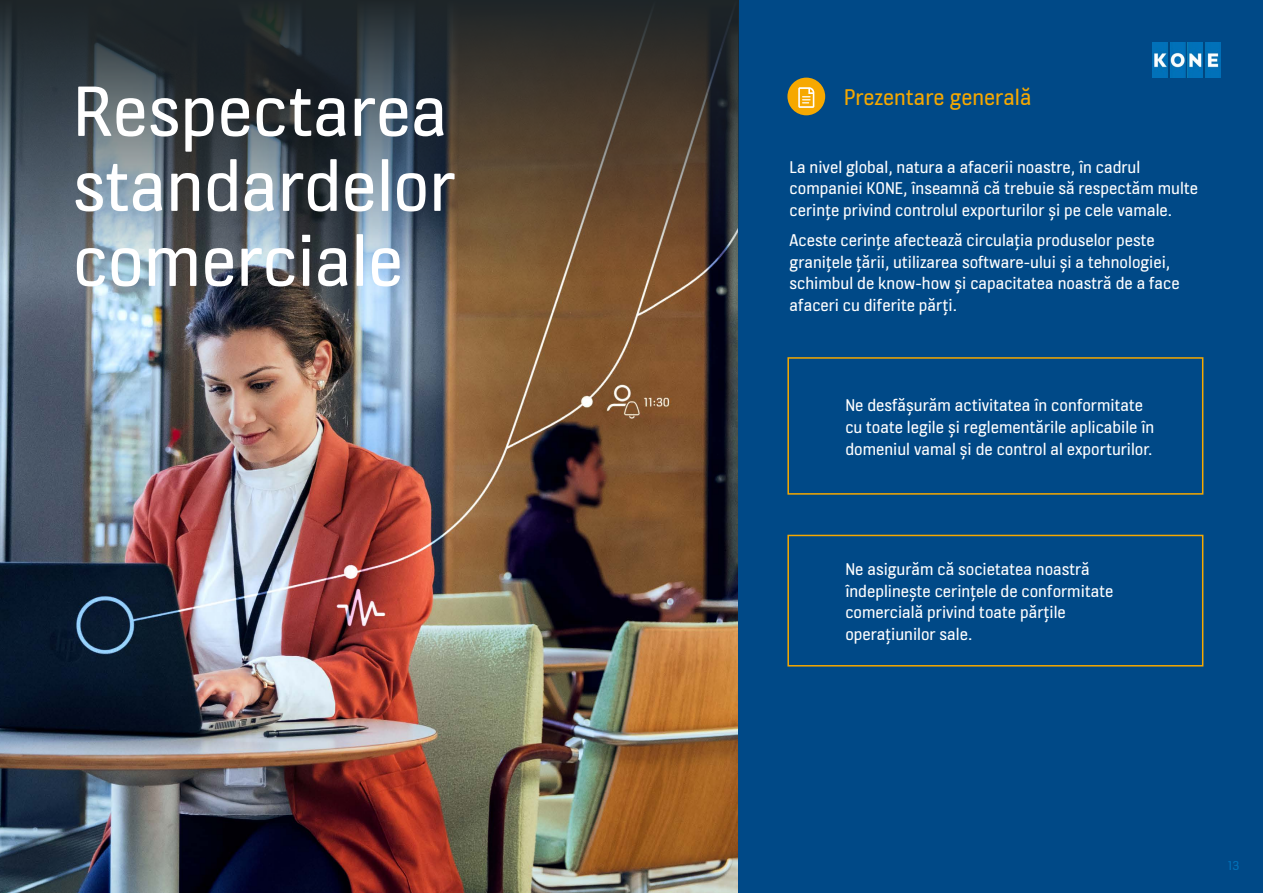
<style>
.page{position:relative;width:1263px;height:893px;background:#fff}
.page>*{position:absolute;margin:0;border:0;box-sizing:border-box;transform-origin:0 0}
.t1{font:76.5px/75px "KONE Information";color:#fff;text-align:justify}
.t2{font:24px "KONE Information";color:#f6a800}
.t3{font:18px/21.6px "KONE Information";color:#fff}
.t4{font:13.5px "KONE Information";color:#0071b9}
</style>
<div class="page">
<img style="left:0;top:281px;width:738px;height:612px">
<div style="left:738px;top:0;width:525px;height:893px;background:#004987"></div>
<div style="left:787px;top:78px;width:38px;height:37px;background:#f6a800;border-radius:50%"></div>
<svg style="left:798px;top:87px;width:16px;height:21px"></svg>
<div style="left:787px;top:357px;width:416px;height:138px;border:2px solid #f6a800"></div>
<div style="left:787px;top:535px;width:416px;height:131px;border:2px solid #f6a800"></div>
<svg style="left:0;top:0;width:738px;height:281px;background:#484948"></svg>
<img style="left:1152px;top:43px;width:68px;height:34px">
<h1 class="t1" style="left:73px;top:78px;width:384px">Respectarea standardelor comerciale</h1>
<h2 class="t2" style="left:844px;top:80px;width:189px">Prezentare generală</h2>
<p class="t3" style="left:790px;top:157px;width:410px">La nivel global, natura a afacerii noastre, în cadrul companiei KONE, înseamnă că trebuie să respectăm multe cerințe privind controlul exporturilor și pe cele vamale.</p>
<p class="t3" style="left:790px;top:230px;width:392px">Aceste cerințe afectează circulația produselor peste granițele țării, utilizarea software-ului și a tehnologiei, schimbul de know-how și capacitatea noastră de a face afaceri cu diferite părți.</p>
<p class="t3" style="left:845px;top:396px;width:311px">Ne desfășurăm activitatea în conformitate cu toate legile și reglementările aplicabile în domeniul vamal și de control al exporturilor.</p>
<p class="t3" style="left:845px;top:559px;width:270px">Ne asigurăm că societatea noastră îndeplinește cerințele de conformitate comercială privind toate părțile operațiunilor sale.</p>
<p class="t4" style="left:1228px;top:856px;width:13px">13</p>
</div>
